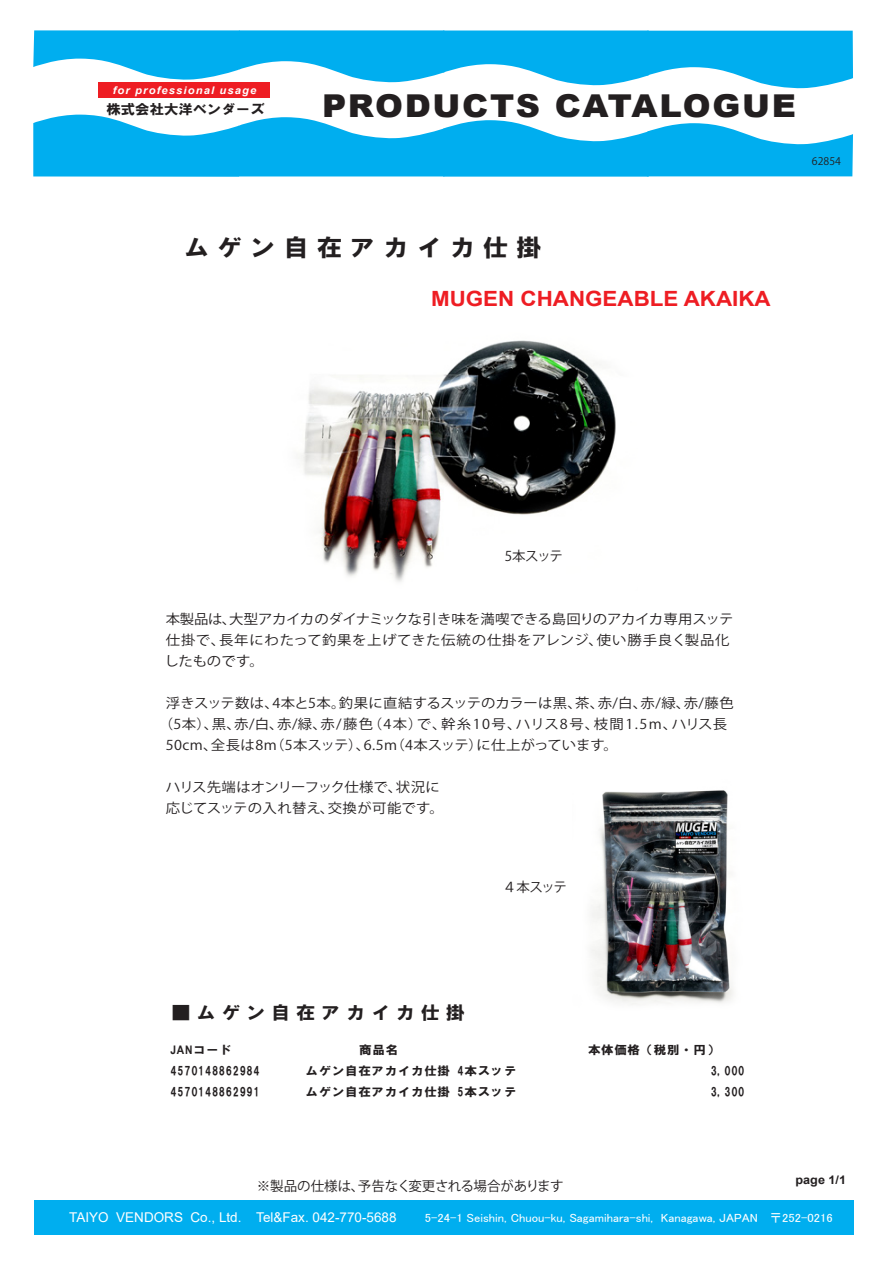
<style>
.page{position:relative;width:893px;height:1263px;background:#fff}
.page>*{position:absolute;margin:0;border:0;box-sizing:border-box;transform-origin:0 0}
.t1{font:900 31.5px "Arial";letter-spacing:.05em;color:#231f20;scale:1.07 1}
.t2{font:24px "HG Soei Kakugothic UB";letter-spacing:.3em;color:#231f20;scale:1.07 1}
.t3{font:700 21px "Arial";color:#ee1d23;scale:1.07 1}
.t4{font:18px "HG Soei Kakugothic UB";letter-spacing:.3em;color:#231f20;scale:1.07 1}
.t5{font:13.5px/21px "Koz Go Pro";color:#231f20;scale:1.07 1}
.t6{font:13.5px "Koz Go Pro";letter-spacing:.1em;color:#231f20;scale:1.07 1}
.t7{font:13.5px "Arial";color:#fff}
.t8{font:13.5px "Koz Go Pro";letter-spacing:.025em;color:#231f20;scale:1.07 1}
.t9{font:13.5px "Koz Go Pro";color:#231f20}
.t10{font:13.5px "HGS Soei Kakugothic UB";color:#231f20;scale:1.07 1}
.t11{font:11.85px "HG Soei Kakugothic UB";letter-spacing:.05em;color:#231f20;scale:1.07 1}
.t12{font:11.85px "MS P Gothic";color:#fff;scale:1.07 1}
.t13{font:700 11.85px "Arial";color:#231f20;scale:1.07 1}
.t14{font:700 11.85px "Arial Narrow";color:#231f20;scale:1.07 1}
.t15{font:italic 700 10.5px "Arial";letter-spacing:.1em;color:#fff;scale:1.07 1}
.t16{font:10.5px "Koz Go Pro";color:#231f20}
.s1{font-family:"HG Soei Kakugothic UB";font-weight:400}
</style>
<div class="page">
<img style="left:298px;top:340px;width:318px;height:242px">
<svg style="left:33px;top:30px;width:820px;height:59px"></svg>
<svg style="left:33px;top:114px;width:820px;height:63px"></svg>
<div style="left:99px;top:82px;width:171px;height:16px;background:#ee1d23"></div>
<div style="left:34px;top:1200px;width:820px;height:35px;background:#00aeef"></div>
<img style="left:591px;top:790px;width:143px;height:215px">
<p class="t15" style="left:113px;top:84px;width:136px">for professional usage</p>
<p class="t10" style="left:106px;top:102px;width:149px">株式会社大洋ベンダーズ</p>
<h1 class="t1" style="left:322px;top:82px;width:445px">PRODUCTS CATALOGUE</h1>
<p class="t16" style="left:812px;top:154px;width:30px">62854</p>
<h2 class="t2" style="left:184px;top:235px;width:336px">ムゲン自在アカイカ仕掛</h2>
<h3 class="t3" style="left:431px;top:284px;width:319px">MUGEN CHANGEABLE AKAIKA</h3>
<p class="t9" style="left:505px;top:547px;width:60px">5本スッテ</p>
<p class="t5" style="left:164px;top:609px;width:533px">本製品は、大型アカイカのダイナミックな引き味を満喫できる島回りのアカイカ専用スッテ仕掛で、長年にわたって釣果を上げてきた伝統の仕掛をアレンジ、使い勝手良く製品化したものです。</p>
<p class="t5" style="left:166px;top:693px;width:532px">浮きスッテ数は、4本と5本。釣果に直結するスッテのカラーは黒、茶、赤/白、赤/緑、赤/藤色</p>
<p class="t6" style="left:159px;top:715px;width:533px">（5本）、黒、赤/白、赤/緑、赤/藤色（4本）で、幹糸10号、ハリス8号、枝間1.5m、ハリス長</p>
<p class="t8" style="left:166px;top:736px;width:424px">50cm、全長は8m（5本スッテ）、6.5m（4本スッテ）に仕上がっています。</p>
<p class="t5" style="left:166px;top:777px;width:261px">ハリス先端はオンリーフック仕様で、状況に応じてスッテの入れ替え、交換が可能です。</p>
<p class="t9" style="left:503px;top:878px;width:66px">４本スッテ</p>
<h3 class="t4" style="left:172px;top:1004px;width:276px">■ムゲン自在アカイカ仕掛</h3>
<p class="t14" style="left:171px;top:1040px;width:59px">JAN<span class="s1">コード</span></p>
<p class="t11" style="left:359px;top:1043px;width:38px">商品名</p>
<p class="t11" style="left:562px;top:1043px;width:149px">　　本体価格（税別・円）</p>
<p class="t11" style="left:171px;top:1064px;width:85px">4570148862984</p>
<p class="t11" style="left:279px;top:1064px;width:223px">　　ムゲン自在アカイカ仕掛 4本スッテ</p>
<p class="t11" style="left:711px;top:1064px;width:33px">3,000</p>
<p class="t11" style="left:171px;top:1085px;width:85px">4570148862991</p>
<p class="t11" style="left:279px;top:1085px;width:223px">　　ムゲン自在アカイカ仕掛 5本スッテ</p>
<p class="t11" style="left:711px;top:1085px;width:33px">3,300</p>
<p class="t9" style="left:257px;top:1177px;width:308px">※製品の仕様は、予告なく変更される場合があります</p>
<p class="t13" style="left:796px;top:1171px;width:49px">page 1/1</p>
<p class="t7" style="left:69px;top:1208px;width:329px">TAIYO VENDORS Co., Ltd. Tel&amp;Fax. 042-770-5688</p>
<p class="t12" style="left:425px;top:1211px;width:383px">5-24-1 Seishin, Chuou-ku, Sagamihara-shi, Kanagawa, JAPAN 〒252-0216</p>
</div>
